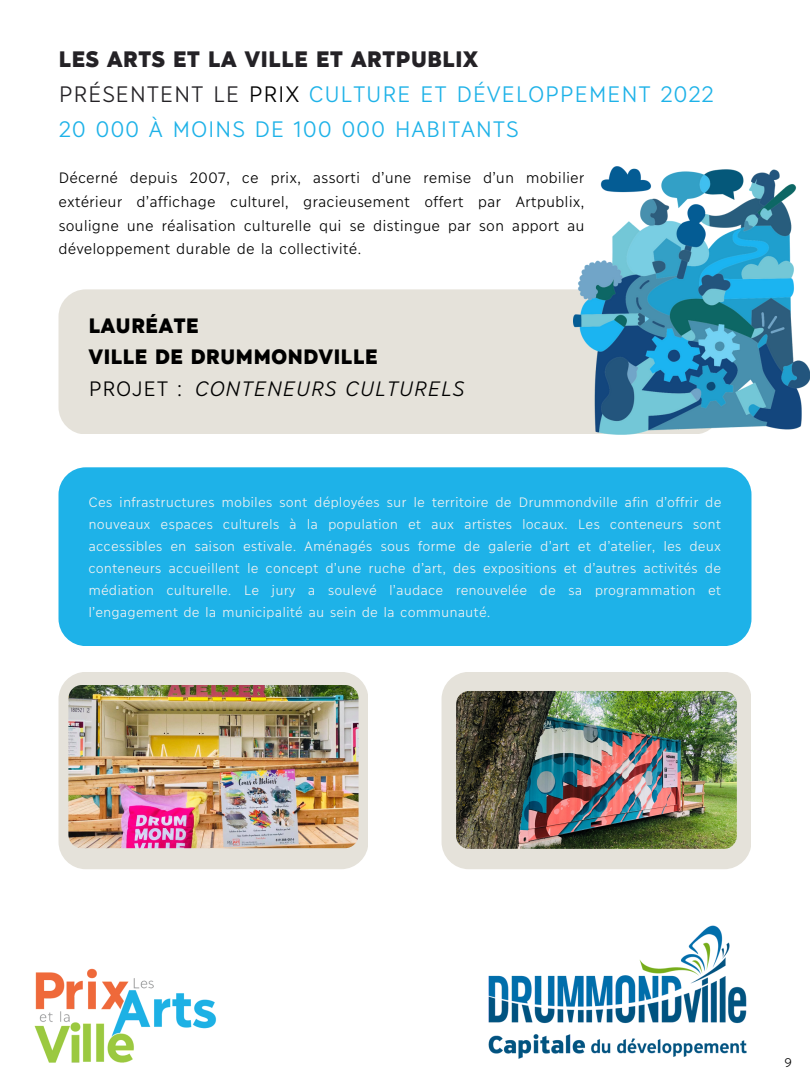
<style>
.page{position:relative;width:810px;height:1080px;background:#fff}
.page>*{position:absolute;margin:0;border:0;box-sizing:border-box;transform-origin:0 0}
.t1{font:300 22.31px/35.1px "Ilisarniq";color:#1eb2e8}
.t2{font:900 20.81px/31.4px "Ilisarniq";color:#000}
.t3{font:italic 300 20.81px "Ilisarniq";color:#000}
.t4{font:300 15px/23.9px "Ilisarniq";color:#000;text-align:justify}
.t5{font:300 13.62px/22px "Ilisarniq";color:#f2f2f2;text-align:justify}
.t6{font:300 12.5px "Ilisarniq";color:#000}
.s1{font-weight:900;color:#242226}
.s2{color:#242226}
.s3{color:#000}
.s4{font-weight:300}
.s5{font-weight:300;color:#e5e2da}
</style>
<div class="page">
<div style="left:59px;top:289px;width:662px;height:145px;background:#e5e2da;border-radius:27px"></div>
<div style="left:59px;top:467px;width:692px;height:179px;background:#1eb2e8;border-radius:27px"></div>
<img style="left:574px;top:167px;width:236px;height:268px">
<img style="left:488px;top:925px;width:259px;height:134px">
<img style="left:34px;top:968px;width:183px;height:95px">
<div style="left:59px;top:672px;width:309px;height:197px;background:#e5e2da;border-radius:27px"></div>
<div style="left:442px;top:672px;width:309px;height:197px;background:#e5e2da;border-radius:27px"></div>
<img style="left:68px;top:685px;width:291px;height:163px;border-radius:14px">
<img style="left:456px;top:691px;width:281px;height:158px;border-radius:13px">
<h1 class="t1" style="left:59px;top:39px;width:657px"><span class="s1">LES ARTS ET LA VILLE ET ARTPUBLIX<br></span><span class="s2">PRÉSENTENT LE</span> <span class="s3">PRIX</span> CULTURE ET DÉVELOPPEMENT 2022<br>20 000 À MOINS DE 100 000 HABITANTS</h1>
<p class="t4" style="left:59px;top:164px;width:528px">Décerné depuis 2007, ce prix, assorti d’une remise d’un mobilier extérieur d’affichage culturel, gracieusement offert par Artpublix, souligne une réalisation culturelle qui se distingue par son apport au développement durable de la collectivité.</p>
<h2 class="t2" style="left:89px;top:308px;width:374px">LAURÉATE<br>VILLE DE DRUMMONDVILLE<br><span class="s4">PROJET :</span> <span class="s5">CONTENEURS CULTURELS</span></h2>
<h2 class="t3" style="left:195px;top:374px;width:271px">CONTENEURS CULTURELS</h2>
<p class="t5" style="left:89px;top:490px;width:634px">Ces infrastructures mobiles sont déployées sur le territoire de Drummondville afin d’offrir de nouveaux espaces culturels à la population et aux artistes locaux. Les conteneurs sont accessibles en saison estivale. Aménagés sous forme de galerie d’art et d’atelier, les deux conteneurs accueillent le concept d’une ruche d’art, des expositions et d’autres activités de médiation culturelle. Le jury a soulevé l’audace renouvelée de sa programmation et l’engagement de la municipalité au sein de la communauté.</p>
<p class="t6" style="left:784px;top:1054px;width:10px">9</p>
</div>
